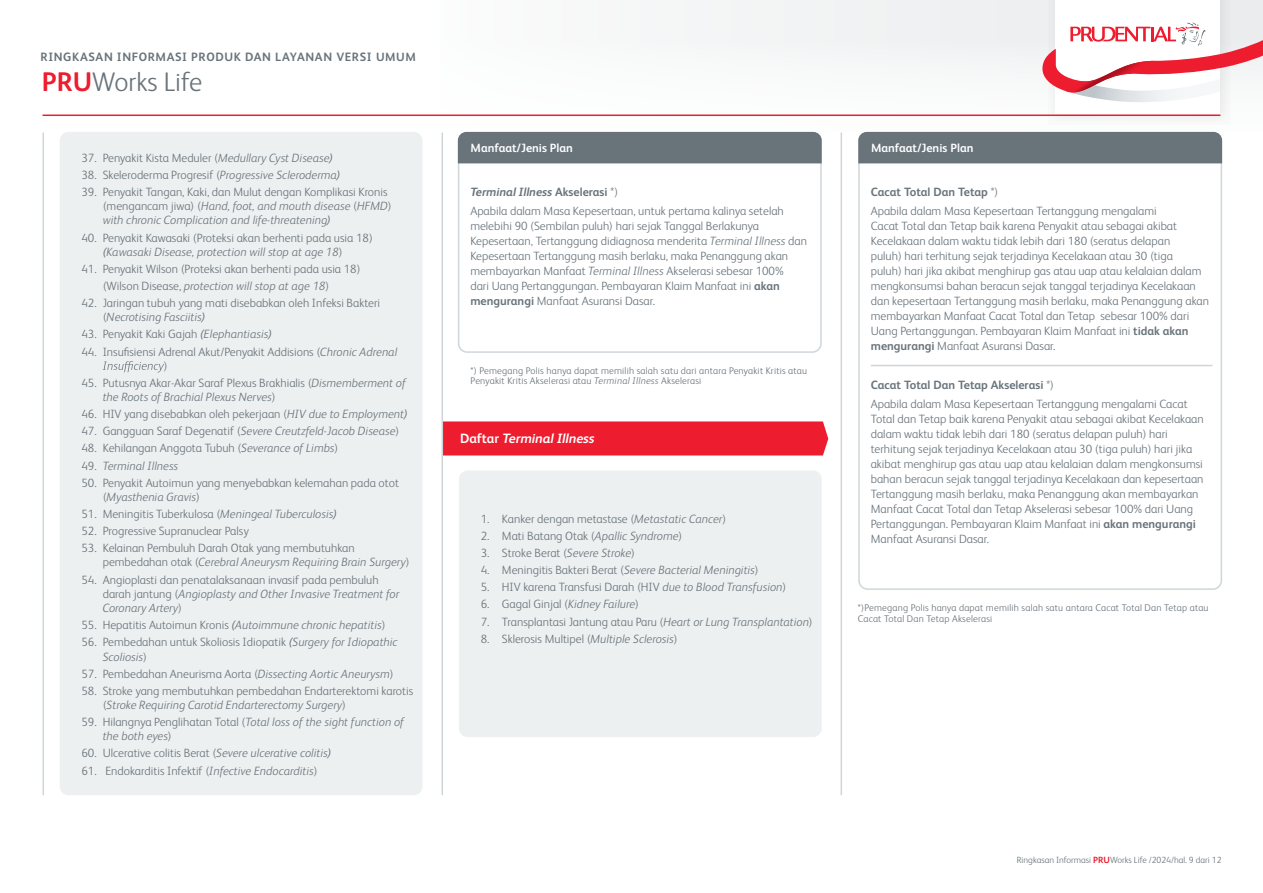
<style>
.page{position:relative;width:1263px;height:893px;background:#fff}
.page>*{position:absolute;margin:0;border:0;box-sizing:border-box;transform-origin:0 0}
.t1{font:300 27px "FS Albert Pro";color:#68737a}
.t2{font:italic 700 13.5px "FS Albert Pro";color:#fff}
.t3{font:700 12.15px "FS Albert Pro";letter-spacing:.05em;color:#68737a}
.t4{font:300 12px/15px "FS Albert Pro";color:#68737a}
.t5{font:italic 300 12px/14.2px "FS Albert Pro";color:#68737a}
.t6{font:700 12px "FS Albert Pro";color:#fff}
.t7{font:300 9.75px/10.5px "FS Albert Pro";letter-spacing:.02em;color:#68737a}
.t8{font:300 9px "FS Albert Pro";color:#68737a}
.s1{font-size:12px}
.s2{font-weight:700;color:#ed1c2e}
.s3{font-style:italic}
.s4{font-weight:400;font-style:italic}
.s5{font-style:normal}
.s6{font-weight:700;font-style:italic}
.s7{font-weight:700}
</style>
<div class="page">
<hr style="left:43px;top:133px;width:1px;height:662px;background:#cfd6da">
<div style="left:441px;top:0;width:822px;height:132px;background:#f9f9f9"></div>
<svg style="left:1048px;top:0;width:183px;height:117px"></svg>
<div style="left:1056px;top:0;width:164px;height:114px;background:#fff"></div>
<svg style="left:1042px;top:22px;width:221px;height:80px"></svg>
<hr style="left:43px;top:115px;width:1177px;height:1px;background:#ed1c2e">
<hr style="left:441px;top:133px;width:2px;height:662px;background:#cfd6da">
<hr style="left:840px;top:133px;width:2px;height:662px;background:#cfd6da">
<div style="left:60px;top:132px;width:362px;height:663px;background:#edf0f1;border-radius:9px"></div>
<svg style="left:103px;top:361px;width:61px;height:11px"></svg>
<div style="left:459px;top:470px;width:363px;height:267px;background:#edf0f1;border-radius:9px"></div>
<div style="left:458px;top:132px;width:364px;height:221px;border:2px solid #cfd6da;border-radius:9px"></div>
<div style="left:458px;top:132px;width:364px;height:31px;background:#68737a"></div>
<div style="left:443px;top:421px;width:385px;height:34px;background:#ed1c2e"></div>
<div style="left:858px;top:132px;width:364px;height:458px;border:2px solid #cfd6da;border-radius:9px"></div>
<div style="left:858px;top:132px;width:364px;height:31px;background:#68737a"></div>
<hr style="left:871px;top:365px;width:341px;height:1px;background:#cfd6da">
<p class="t3" style="left:41px;top:48px;width:377px">RINGKASAN INFORMASI PRODUK DAN LAYANAN VERSI <span class="s1">UMUM</span></p>
<h1 class="t1" style="left:42px;top:63px;width:162px"><span class="s2">PRU</span>Works Life</h1>
<p class="t4" style="left:81px;top:149px;width:253px">37. Penyakit Kista Meduler (<span class="s3">Medullary Cyst Disease</span><span class="s4">)</span></p>
<p class="t4" style="left:81px;top:167px;width:261px">38. Skeleroderma Progresif (<span class="s3">Progressive Scleroderma</span><span class="s4">)</span></p>
<p class="t4" style="left:103px;top:184px;width:290px;line-height:14.2px;text-indent:-21px">39. Penyakit Tangan, Kaki, dan Mulut dengan Komplikasi Kronis (mengancam jiwa) (<span class="s3">Hand, foot, and mouth disease</span> (<span class="s3">HFMD</span>) <span class="s3">with chronic Complication and life-threatening</span><span class="s4">)</span></p>
<p class="t4" style="left:103px;top:230px;width:272px;line-height:14.2px;text-indent:-21px">40. Penyakit Kawasaki (Proteksi akan berhenti pada usia 18) <span class="s4">(</span><span class="s3">Kawasaki Disease, protection will stop at age 18</span>)</p>
<p class="t4" style="left:103px;top:260px;width:259px;line-height:17.1px;text-indent:-21px">41. Penyakit Wilson (Proteksi akan berhenti pada usia 18) (Wilson Disease, <span class="s3">protection will stop at age 18</span>)</p>
<p class="t4" style="left:103px;top:295px;width:279px;line-height:14.2px;text-indent:-21px">42. Jaringan tubuh yang mati disebabkan oleh Infeksi Bakteri (<span class="s3">Necrotising Fasciitis</span><span class="s4">)</span></p>
<p class="t4" style="left:81px;top:326px;width:192px">43. Penyakit Kaki Gajah <span class="s4">(</span><span class="s3">Elephantiasis</span><span class="s4">)</span></p>
<p class="t4" style="left:164px;top:344px;width:235px;line-height:14.2px;text-indent:-82px">44. Insufisiensi Adrenal Akut/Penyakit Addisions (<span class="s3">Chronic Adrenal </span>)</p>
<p class="t5" style="left:103px;top:375px;width:305px;text-indent:-21px"><span class="s5">45. Putusnya Akar-Akar Saraf Plexus Brakhialis (</span>Dismemberment of the Roots of Brachial Plexus Nerves<span class="s5">)</span></p>
<p class="t4" style="left:81px;top:406px;width:328px">46. HIV yang disebabkan oleh pekerjaan (<span class="s3">HIV due to Employment</span><span class="s4">)</span></p>
<p class="t5" style="left:81px;top:423px;width:319px"><span class="s5">47. Gangguan Saraf Degenatif (</span>Severe Creutzfeld-Jacob Disease<span class="s5">)</span></p>
<p class="t4" style="left:81px;top:440px;width:258px">48. Kehilangan Anggota Tubuh (<span class="s3">Severance of Limbs</span>)</p>
<p class="t5" style="left:81px;top:458px;width:98px"><span class="s5">49.</span> Terminal Illness</p>
<p class="t4" style="left:103px;top:475px;width:298px;line-height:14.2px;text-indent:-21px">50. Penyakit Autoimun yang menyebabkan kelemahan pada otot (<span class="s3">Myasthenia Gravis</span>)</p>
<p class="t4" style="left:81px;top:506px;width:257px">51. Meningitis Tuberkulosa (<span class="s3">Meningeal Tuberculosis</span><span class="s4">)</span></p>
<p class="t4" style="left:81px;top:523px;width:169px">52. Progressive Supranuclear Palsy</p>
<p class="t4" style="left:103px;top:540px;width:308px;line-height:14.2px;text-indent:-21px">53. Kelainan Pembuluh Darah Otak yang membutuhkan pembedahan otak (<span class="s3">Cerebral Aneurysm Requiring Brain Surgery</span>)</p>
<p class="t4" style="left:103px;top:572px;width:298px;line-height:14.2px;text-indent:-21px">54. Angioplasti dan penatalaksanaan invasif pada pembuluh darah jantung (<span class="s3">Angioplasty and Other Invasive Treatment for<br>Coronary Artery</span>)</p>
<p class="t4" style="left:81px;top:617px;width:306px">55. Hepatitis Autoimun Kronis <span class="s4">(</span><span class="s3">Autoimmune chronic hepatitis</span>)</p>
<p class="t4" style="left:103px;top:634px;width:296px;line-height:14.2px;text-indent:-21px">56. Pembedahan untuk Skoliosis Idiopatik <span class="s4">(</span><span class="s3">Surgery for Idiopathic<br>Scoliosis</span>)</p>
<p class="t4" style="left:81px;top:665px;width:314px">57. Pembedahan Aneurisma Aorta (<span class="s3">Dissecting Aortic Aneurysm</span>)</p>
<p class="t4" style="left:103px;top:683px;width:312px;line-height:14.2px;text-indent:-21px">58. Stroke yang membutuhkan pembedahan Endarterektomi karotis (<span class="s3">Stroke Requiring Carotid Endarterectomy Surgery</span>)</p>
<p class="t5" style="left:103px;top:714px;width:303px;text-indent:-21px"><span class="s5">59. Hilangnya Penglihatan Total (</span>Total loss of the sight function of the both eyes<span class="s5">)</span></p>
<p class="t4" style="left:81px;top:745px;width:251px">60. Ulcerative colitis Berat (<span class="s3">Severe ulcerative colitis</span><span class="s4">)</span></p>
<p class="t4" style="left:81px;top:762px;width:238px">61. Endokarditis Infektif (<span class="s3">Infective Endocarditis</span>)</p>
<p class="t6" style="left:471px;top:140px;width:104px">Manfaat/Jenis Plan</p>
<p class="t4" style="left:470px;top:182px;width:315px;line-height:19.2px"><span class="s6">Terminal Illness</span> <span class="s7">Akselerasi</span> *)<br>Apabila dalam Masa Kepesertaan, untuk pertama kalinya setelah</p>
<p class="t4" style="left:470px;top:218px;width:338px">melebihi 90 (Sembilan puluh) hari sejak Tanggal Berlakunya Kepesertaan, Tertanggung didiagnosa menderita <span class="s3">Terminal Illness</span> dan Kepesertaan Tertanggung masih berlaku, maka Penanggung akan membayarkan Manfaat <span class="s3">Terminal Illness</span> Akselerasi sebesar 100%<br>dari Uang Pertanggungan. Pembayaran Klaim Manfaat ini <span class="s7">akan mengurangi</span> Manfaat Asuransi Dasar.</p>
<p class="t7" style="left:471px;top:365px;width:338px">*) Pemegang Polis hanya dapat memilih salah satu dari antara Penyakit Kritis atau<br>Penyakit Kritis Akselerasi atau <span class="s3">Terminal Illness</span> Akselerasi</p>
<p class="t2" style="left:460px;top:428px;width:136px"><span class="s5">Daftar</span> Terminal Illness</p>
<p class="t4" style="left:481px;top:511px;width:247px">1. Kanker dengan metastase (<span class="s3">Metastatic Cancer</span>)</p>
<p class="t4" style="left:481px;top:528px;width:203px">2. Mati Batang Otak (<span class="s3">Apallic Syndrome</span>)</p>
<p class="t4" style="left:481px;top:545px;width:156px">3. Stroke Berat (<span class="s3">Severe Stroke</span>)</p>
<p class="t4" style="left:481px;top:562px;width:280px">4. Meningitis Bakteri Berat (<span class="s3">Severe Bacterial Meningitis</span>)</p>
<p class="t4" style="left:481px;top:579px;width:307px">5. HIV karena Transfusi Darah (HIV <span class="s3">due to Blood Transfusion</span>)</p>
<p class="t4" style="left:481px;top:596px;width:160px">6. Gagal Ginjal (<span class="s3">Kidney Failure</span>)</p>
<p class="t4" style="left:481px;top:613px;width:334px">7. Transplantasi Jantung atau Paru (<span class="s3">Heart or Lung Transplantation</span>)</p>
<p class="t4" style="left:481px;top:630px;width:199px">8. Sklerosis Multipel (<span class="s3">Multiple Sclerosis</span>)</p>
<p class="t6" style="left:871px;top:140px;width:104px">Manfaat/Jenis Plan</p>
<p class="t4" style="left:871px;top:181px;width:288px;line-height:19.2px"><span class="s7">Cacat Total Dan Tetap</span> *)<br>Apabila dalam Masa Kepesertaan Tertanggung mengalami</p>
<p class="t4" style="left:871px;top:218px;width:340px">Cacat Total dan Tetap baik karena Penyakit atau sebagai akibat Kecelakaan dalam waktu tidak lebih dari 180 (seratus delapan<br>puluh) hari terhitung sejak terjadinya Kecelakaan atau 30 (tiga<br>puluh) hari jika akibat menghirup gas atau uap atau kelalaian dalam mengkonsumsi bahan beracun sejak tanggal terjadinya Kecelakaan dan kepesertaan Tertanggung masih berlaku, maka Penanggung akan membayarkan Manfaat Cacat Total dan Tetap sebesar 100% dari Uang Pertanggungan. Pembayaran Klaim Manfaat ini <span class="s7">tidak akan mengurangi</span> Manfaat Asuransi Dasar.</p>
<p class="t4" style="left:871px;top:374px;width:318px;line-height:19.2px"><span class="s7">Cacat Total Dan Tetap Akselerasi</span> *)<br>Apabila dalam Masa Kepesertaan Tertanggung mengalami Cacat</p>
<p class="t4" style="left:871px;top:410px;width:335px">Total dan Tetap baik karena Penyakit atau sebagai akibat Kecelakaan dalam waktu tidak lebih dari 180 (seratus delapan puluh) hari terhitung sejak terjadinya Kecelakaan atau 30 (tiga puluh) hari jika akibat menghirup gas atau uap atau kelalaian dalam mengkonsumsi bahan beracun sejak tanggal terjadinya Kecelakaan dan kepesertaan Tertanggung masih berlaku, maka Penanggung akan membayarkan Manfaat Cacat Total dan Tetap Akselerasi sebesar 100% dari Uang Pertanggungan. Pembayaran Klaim Manfaat ini <span class="s7">akan mengurangi </span>Manfaat Asuransi Dasar.</p>
<p class="t7" style="left:858px;top:602px;width:352px">*)Pemegang Polis hanya dapat memilih salah satu antara Cacat Total Dan Tetap atau<br>Cacat Total Dan Tetap Akselerasi</p>
<p class="t8" style="left:1017px;top:853px;width:206px">Ringkasan Informasi <span class="s2">PRU</span>Works Life /2024/hal. 9 dari 12</p>
</div>
